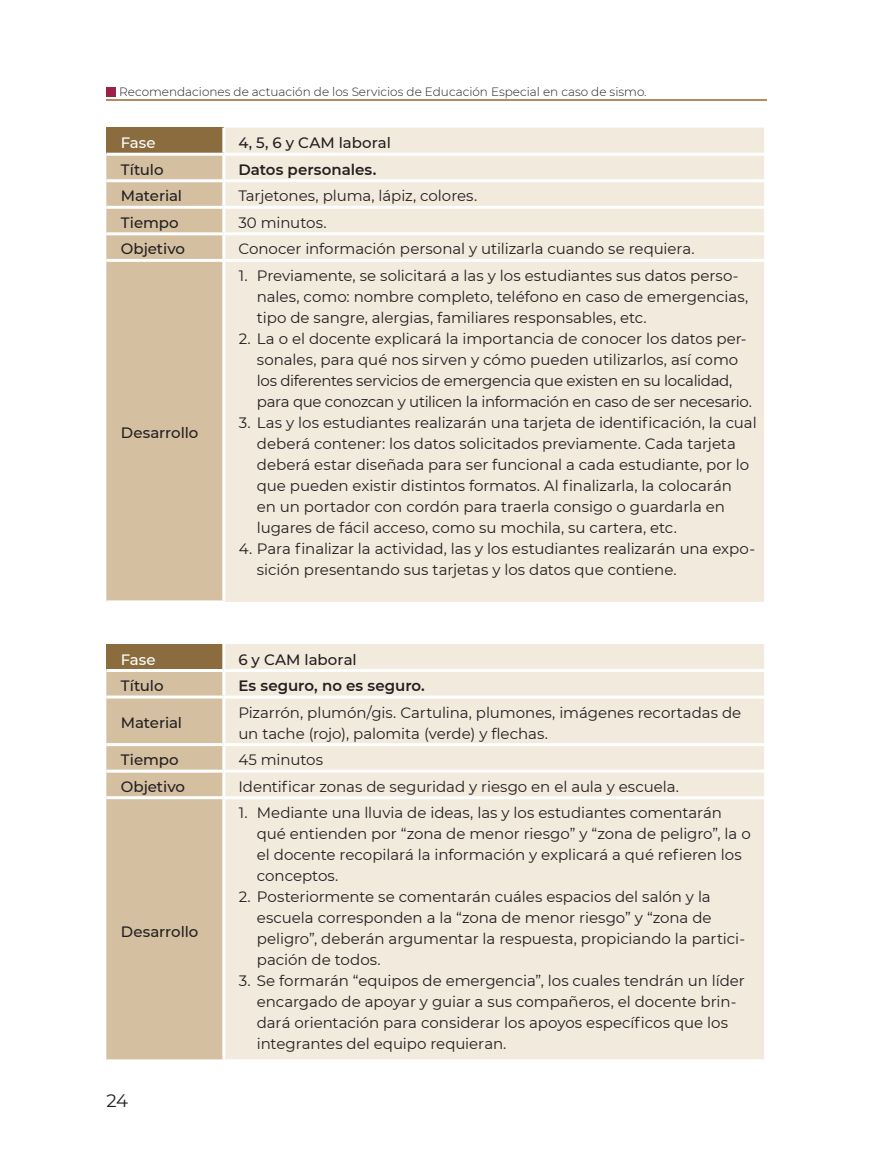
<style>
.page{position:relative;width:872px;height:1149px;background:#fff}
.page>*{position:absolute;margin:0;border:0;box-sizing:border-box;transform-origin:0 0}
.t1{font:18px "Montserrat";color:#231f20}
.t2{font:15px/21px "Montserrat";letter-spacing:-.005em;color:#231f20}
.t3{font:500 15px "Montserrat";letter-spacing:-.005em;color:#231f20}
.t4{font:600 15px "Montserrat";letter-spacing:.005em;color:#231f20}
.t5{font:500 15px "Montserrat";letter-spacing:.005em;color:#fff}
.t6{font:300 12px "Montserrat";color:#231f20}
</style>
<div class="page">
<div style="left:106px;top:87px;width:9px;height:9px;background:#9c2146"></div>
<hr style="left:106px;top:99px;width:660px;height:2px;background:#b28e5d">
<div style="left:106px;top:128px;width:118px;height:26px;background:#8b6c3e"></div>
<div style="left:225px;top:128px;width:539px;height:473px;background:#f2eadd"></div>
<div style="left:106px;top:156px;width:116px;height:444px;background:#d4bfa1"></div>
<hr style="left:224px;top:179px;width:540px;height:3px;background:#fff">
<hr style="left:224px;top:206px;width:540px;height:3px;background:#fff">
<hr style="left:224px;top:232px;width:540px;height:3px;background:#fff">
<hr style="left:224px;top:259px;width:540px;height:3px;background:#fff">
<hr style="left:222px;top:128px;width:3px;height:25px;background:#fff">
<hr style="left:224px;top:153px;width:540px;height:3px;background:#fff">
<hr style="left:106px;top:153px;width:118px;height:3px;background:#fff">
<hr style="left:106px;top:179px;width:118px;height:3px;background:#fff">
<hr style="left:106px;top:206px;width:118px;height:3px;background:#fff">
<hr style="left:106px;top:232px;width:118px;height:3px;background:#fff">
<hr style="left:106px;top:259px;width:118px;height:3px;background:#fff">
<div style="left:106px;top:643px;width:118px;height:27px;background:#8b6c3e"></div>
<div style="left:225px;top:644px;width:539px;height:414px;background:#f2eadd"></div>
<div style="left:106px;top:671px;width:116px;height:387px;background:#d4bfa1"></div>
<hr style="left:106px;top:695px;width:118px;height:3px;background:#fff">
<hr style="left:106px;top:742px;width:118px;height:3px;background:#fff">
<hr style="left:106px;top:769px;width:118px;height:3px;background:#fff">
<hr style="left:106px;top:796px;width:118px;height:3px;background:#fff">
<hr style="left:224px;top:695px;width:540px;height:3px;background:#fff">
<hr style="left:224px;top:742px;width:540px;height:3px;background:#fff">
<hr style="left:224px;top:769px;width:540px;height:3px;background:#fff">
<hr style="left:224px;top:796px;width:540px;height:3px;background:#fff">
<hr style="left:106px;top:668px;width:118px;height:3px;background:#fff">
<hr style="left:222px;top:643px;width:3px;height:25px;background:#fff">
<hr style="left:224px;top:668px;width:540px;height:3px;background:#fff">
<p class="t6" style="left:119px;top:84px;width:529px">Recomendaciones de actuación de los Servicios de Educación Especial en caso de sismo.</p>
<p class="t5" style="left:121px;top:132px;width:36px">Fase</p>
<p class="t3" style="left:238px;top:132px;width:154px">4, 5, 6 y CAM laboral</p>
<p class="t3" style="left:121px;top:159px;width:44px">Título</p>
<p class="t4" style="left:238px;top:159px;width:140px">Datos personales.</p>
<p class="t3" style="left:121px;top:185px;width:63px">Material</p>
<p class="t2" style="left:238px;top:185px;width:240px">Tarjetones, pluma, lápiz, colores.</p>
<p class="t3" style="left:121px;top:212px;width:59px">Tiempo</p>
<p class="t2" style="left:238px;top:211px;width:90px">30 minutos.</p>
<p class="t3" style="left:121px;top:238px;width:66px">Objetivo</p>
<p class="t2" style="left:238px;top:238px;width:458px">Conocer información personal y utilizarla cuando se requiera.</p>
<p class="t3" style="left:121px;top:422px;width:79px">Desarrollo</p>
<p class="t2" style="left:257px;top:264px;width:493px;text-indent:-18px">1. Previamente, se solicitará a las y los estudiantes sus datos perso&shy;nales, como: nombre completo, teléfono en caso de emergencias, tipo de sangre, alergias, familiares responsables, etc.</p>
<p class="t2" style="left:257px;top:327px;width:496px;text-indent:-18px">2. La o el docente explicará la importancia de conocer los datos per&shy;sonales, para qué nos sirven y cómo pueden utilizarlos, así como los diferentes servicios de emergencia que existen en su localidad, para que conozcan y utilicen la información en caso de ser necesario.</p>
<p class="t2" style="left:257px;top:411px;width:501px;text-indent:-18px">3. Las y los estudiantes realizarán una tarjeta de identificación, la cual deberá contener: los datos solicitados previamente. Cada tarjeta deberá estar diseñada para ser funcional a cada estudiante, por lo que pueden existir distintos formatos. Al finalizarla, la colocarán<br>en un portador con cordón para traerla consigo o guardarla en lugares de fácil acceso, como su mochila, su cartera, etc.</p>
<p class="t2" style="left:257px;top:537px;width:500px;text-indent:-18px">4. Para finalizar la actividad, las y los estudiantes realizarán una expo&shy;sición presentando sus tarjetas y los datos que contiene.</p>
<p class="t5" style="left:121px;top:648px;width:36px">Fase</p>
<p class="t3" style="left:238px;top:648px;width:120px">6 y CAM laboral</p>
<p class="t3" style="left:121px;top:675px;width:44px">Título</p>
<p class="t4" style="left:238px;top:675px;width:188px">Es seguro, no es seguro.</p>
<p class="t3" style="left:121px;top:712px;width:63px">Material</p>
<p class="t2" style="left:238px;top:701px;width:504px">Pizarrón, plumón/gis. Cartulina, plumones, imágenes recortadas de un tache (rojo), palomita (verde) y flechas.</p>
<p class="t3" style="left:121px;top:749px;width:59px">Tiempo</p>
<p class="t2" style="left:238px;top:748px;width:86px">45 minutos</p>
<p class="t3" style="left:121px;top:775px;width:66px">Objetivo</p>
<p class="t2" style="left:238px;top:775px;width:442px">Identificar zonas de seguridad y riesgo en el aula y escuela.</p>
<p class="t3" style="left:121px;top:920px;width:79px">Desarrollo</p>
<p class="t1" style="left:106px;top:1087px;width:23px">24</p>
<p class="t2" style="left:257px;top:801px;width:495px;text-indent:-18px">1. Mediante una lluvia de ideas, las y los estudiantes comentarán qué entienden por “zona de menor riesgo” y “zona de peligro”, la o el docente recopilará la información y explicará a qué refieren los conceptos.</p>
<p class="t2" style="left:257px;top:885px;width:490px;text-indent:-18px">2. Posteriormente se comentarán cuáles espacios del salón y la escuela corresponden a la “zona de menor riesgo” y “zona de peligro”, deberán argumentar la respuesta, propiciando la partici&shy;pación de todos.</p>
<p class="t2" style="left:257px;top:969px;width:489px;text-indent:-18px">3. Se formarán “equipos de emergencia”, los cuales tendrán un líder encargado de apoyar y guiar a sus compañeros, el docente brin&shy;dará orientación para considerar los apoyos específicos que los integrantes del equipo requieran.</p>
</div>
